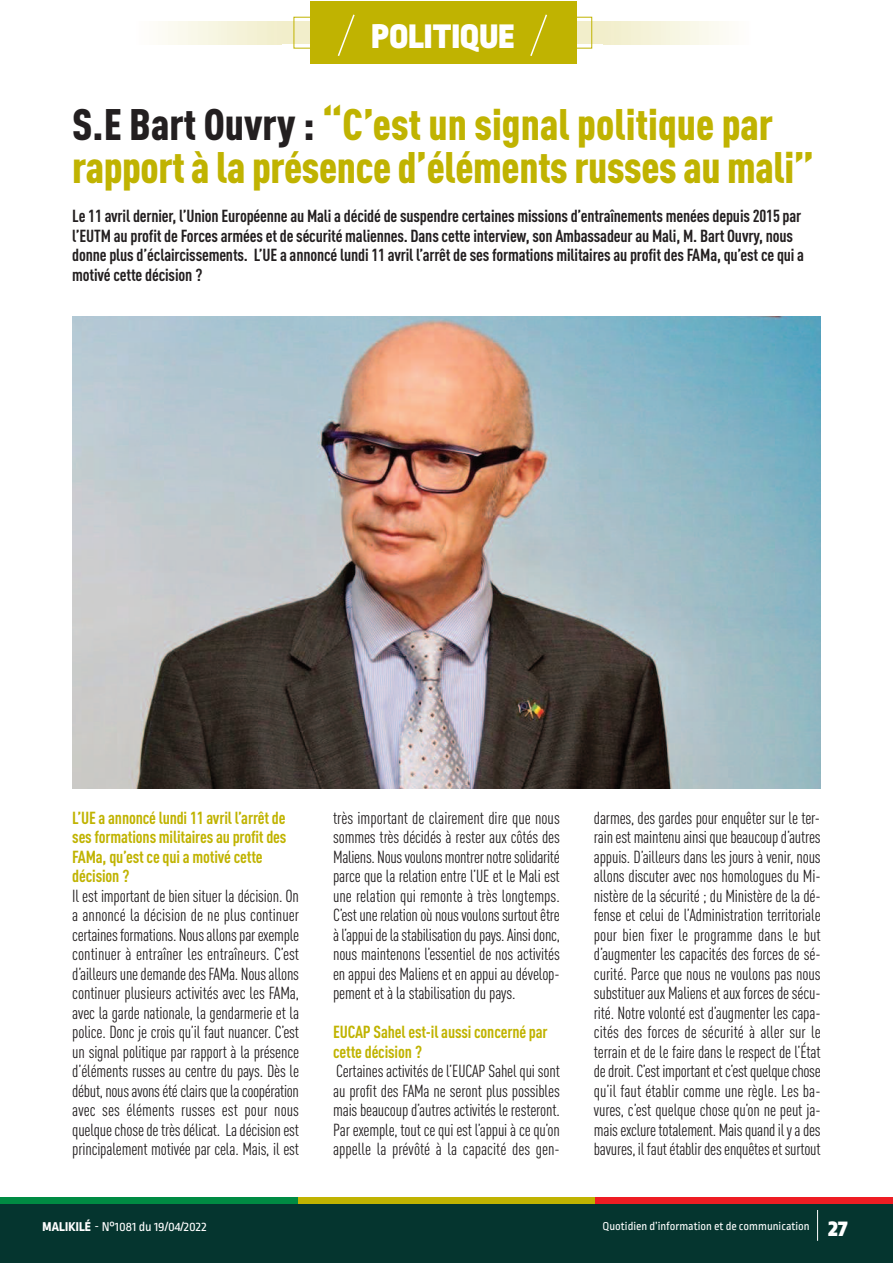
<style>
.page{position:relative;width:893px;height:1263px;background:#fff}
.page>*{position:absolute;margin:0;border:0;box-sizing:border-box;transform-origin:0 0}
.t1{font:900 condensed 43.5px/43.5px "DIN Pro";letter-spacing:-.01em;color:#c0b301}
.t2{font:900 36px "Ropa Sans Pro";letter-spacing:.01em;color:#fff}
.t3{font:condensed 17.25px/19.5px "DIN Pro";letter-spacing:-.01em;color:#231f20;text-align:justify}
.t4{font:700 condensed 17.25px/19.5px "DIN Pro";letter-spacing:-.01em;color:#231f20}
.t5{font:700 condensed 17.25px/19.5px "DIN Pro";letter-spacing:-.01em;color:#c0b301}
.t6{font:13.5px "Ropa Sans Pro";color:#fff}
.t7{font:12px "Ropa Sans Pro";color:#fff}
.s1{color:#231f20}
.s2{font-weight:800}
.s3{font-weight:900;font-size:24px}
</style>
<div class="page">
<div style="left:0;top:1203px;width:893px;height:60px;background:#05352f"></div>
<div style="left:0;top:1197px;width:298px;height:6px;background:#008b43"></div>
<div style="left:298px;top:1197px;width:297px;height:6px;background:#c0b301"></div>
<div style="left:595px;top:1197px;width:298px;height:6px;background:#ee1d23"></div>
<hr style="left:817px;top:1210px;width:1px;height:31px;background:#fff">
<div style="left:282px;top:21px;width:323px;height:23px;background:#f2eecb"></div>
<div style="left:135px;top:21px;width:147px;height:23px;background:linear-gradient(to right,#fefefe,#f1eeca)"></div>
<div style="left:604px;top:21px;width:147px;height:23px;background:linear-gradient(to right,#f1eeca,#fefefd)"></div>
<div style="left:310px;top:2px;width:267px;height:62px;background:#c0b301"></div>
<svg style="left:337px;top:14px;width:18px;height:42px"></svg>
<svg style="left:530px;top:14px;width:17px;height:42px"></svg>
<img style="left:72px;top:316px;width:748px;height:473px">
<h2 class="t2" style="left:372px;top:24px;width:144px">POLITIQUE</h2>
<h1 class="t1" style="left:72px;top:106px;width:743px"><span class="s1">S.E Bart Ouvry :</span> “C’est un signal politique par rapport à la présence d’éléments russes au mali”</h1>
<p class="t4" style="left:72px;top:208px;width:733px">Le 11 avril dernier, l’Union Européenne au Mali a décidé de suspendre certaines missions d’entraînements menées depuis 2015 par l’EUTM au profit de Forces armées et de sécurité maliennes. Dans cette interview, son Ambassadeur au Mali, M. Bart Ouvry, nous donne plus d’éclaircissements. L’UE a annoncé lundi 11 avril l’arrêt de ses formations militaires au profit des FAMa, qu’est ce qui a motivé cette décision ?</p>
<p class="t5" style="left:72px;top:809px;width:216px">L’UE a annoncé lundi 11 avril l’arrêt de ses formations militaires au profit des<br>FAMa, qu’est ce qui a motivé cette décision ?</p>
<p class="t3" style="left:72px;top:887px;width:228px">Il est important de bien situer la décision. On a annoncé la décision de ne plus continuer certainesformations. Nousallonsparexemple continuer à entraîner les entraîneurs. C’est d’ailleursunedemandedesFAMa. Nousallons continuer plusieurs activités avec les FAMa, avec la garde nationale, la gendarmerie et la police. Donc je crois qu’il faut nuancer. C’est un signal politique par rapport à la présence d’éléments russes au centre du pays. Dès le début,nousavonsétéclairsquelacoopération avec ses éléments russes est pour nous quelquechosedetrèsdélicat. Ladécisionest principalement motivée par cela. Mais, il est</p>
<p class="t3" style="left:333px;top:809px;width:228px">très important de clairement dire que nous sommes très décidés à rester aux côtés des Maliens. Nousvoulonsmontrernotresolidarité parce que la relation entre l’UE et le Mali est une relation qui remonte à très longtemps.<br>C’estunerelationoùnousvoulonssurtoutêtre àl’appuidelastabilisationdupays.Ainsidonc, nous maintenons l’essentiel de nos activités en appui des Maliens et en appui au dévelop&shy;pement et à la stabilisation du pays.</p>
<p class="t5" style="left:333px;top:1024px;width:216px">EUCAP Sahel est-il aussi concerné par cette décision ?</p>
<p class="t3" style="left:333px;top:1063px;width:228px">Certaines activités de l’EUCAP Sahel qui sont au profit des FAMa ne seront plus possibles mais beaucoup d’autres activités le resteront.<br>Par exemple, tout ce qui est l’appui à ce qu’on appelle la prévôté à la capacité des gen-</p>
<p class="t3" style="left:594px;top:809px;width:228px">darmes, des gardes pour enquêter sur le ter&shy;rainest maintenuainsiquebeaucoupd’autres appuis. D’ailleurs dans les jours à venir, nous allons discuter avec nos homologues du Mi&shy;nistère de la sécurité ; du Ministère de la dé&shy;fense et celui de l’Administration territoriale pour bien fixer le programme dans le but d’augmenter les capacités des forces de sé&shy;curité. Parce que nous ne voulons pas nous substituer aux Maliens et aux forces de sécu&shy;rité. Notre volonté est d’augmenter les capa&shy;cités des forces de sécurité à aller sur le terrain et de le faire dans le respect de l’État dedroit.C’est importantetc’estquelquechose qu’il faut établir comme une règle. Les ba&shy;vures, c’est quelque chose qu’on ne peut ja&shy;maisexcluretotalement. Maisquandilyades bavures, il fautétablirdesenquêtesetsurtout</p>
<p class="t6" style="left:43px;top:1222px;width:166px"><span class="s2">MALIKILé</span> - N°1081 du 19/04/2022</p>
<p class="t7" style="left:603px;top:1222px;width:246px">Quotidien d’information et de communication <span class="s3">27</span></p>
</div>
